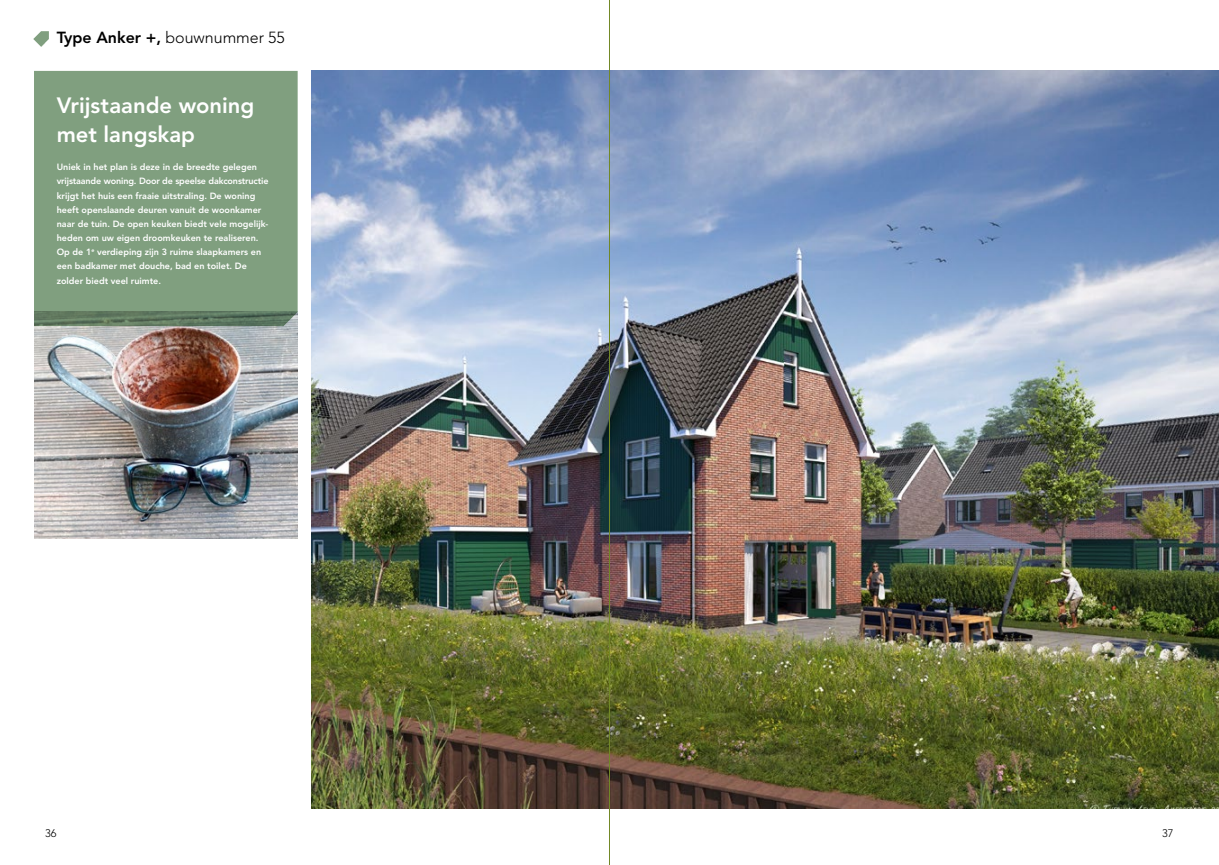
<style>
.page{position:relative;width:1219px;height:865px;background:#fff}
.page>*{position:absolute;margin:0;border:0;box-sizing:border-box;transform-origin:0 0}
.t1{font:800 22px/28.3px "Avenir LT Std";color:#fff}
.t2{font:300 16px "Avenir LT Std";color:#000}
.t3{font:300 11px "Avenir LT Std";color:#000}
.t4{font:800 9px/14.2px "Avenir LT Std";color:#fff}
.s1{font-weight:800}
</style>
<div class="page">
<svg style="left:33px;top:31px;width:16px;height:16px"></svg>
<img style="left:312px;top:71px;width:907px;height:737px">
<img style="left:34px;top:326px;width:264px;height:213px">
<div style="left:34px;top:71px;width:264px;height:255px;background:#809f7f"></div>
<hr style="left:609px;top:0;width:1px;height:865px;background:#728826">
<h2 class="t2" style="left:57px;top:28px;width:230px"><span class="s1">Type Anker +,</span> bouwnummer 55</h2>
<h1 class="t1" style="left:57px;top:92px;width:199px">Vrijstaande woning met langskap</h1>
<p class="t4" style="left:57px;top:160px;width:213px">Uniek in het plan is deze in de breedte gelegen vrijstaande woning. Door de speelse dakconstructie krijgt het huis een fraaie uitstraling. De woning heeft openslaande deuren vanuit de woonkamer naar de tuin. De open keuken biedt vele mogelijk&shy;heden om uw eigen droomkeuken te realiseren.<br>Op de 1<sup>e</sup> verdieping zijn 3 ruime slaapkamers en een badkamer met douche, bad en toilet. De zolder biedt veel ruimte.</p>
<p class="t3" style="left:45px;top:826px;width:13px">36</p>
<p class="t3" style="left:1162px;top:826px;width:13px">37</p>
</div>
